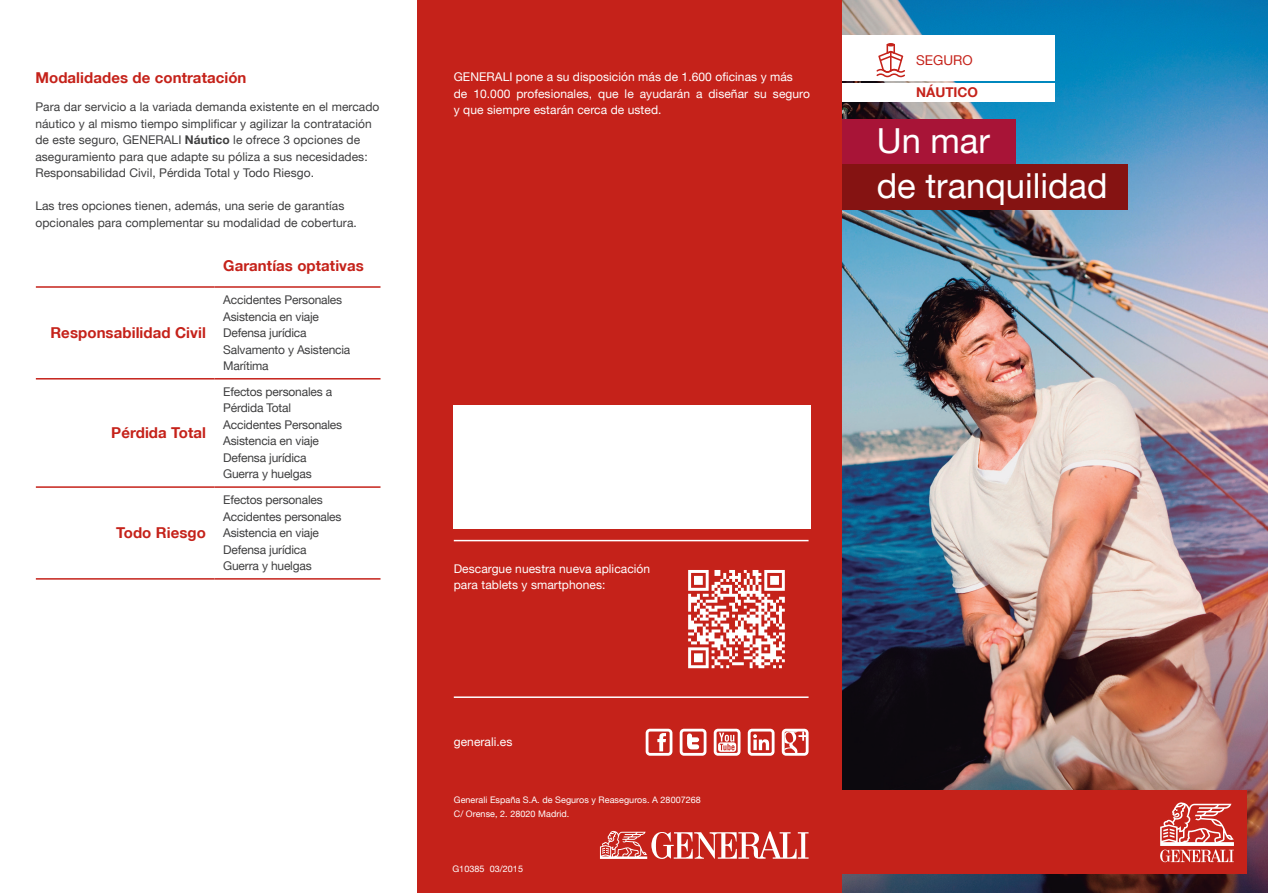
<style>
.page{position:relative;width:1268px;height:893px;background:#fff}
.page>*{position:absolute;margin:0;border:0;box-sizing:border-box;transform-origin:0 0}
.t1{font:34.5px/45px "Helvetica Neue LT";color:#fff}
.t2{font:700 15px "Helvetica Neue LT";letter-spacing:.005em;color:#c5221a}
.t3{font:700 13.5px "Helvetica Neue LT";color:#c5221a}
.t4{font:13.5px "Helvetica Neue LT";color:#c5221a}
.t5{font:12px/16.5px "Helvetica Neue LT";letter-spacing:.005em;color:#3e3e3f}
.t6{font:12px/16.5px "Helvetica Neue LT";letter-spacing:-.015em;color:#3e3e3f}
.t7{font:12px/16.5px "Helvetica Neue LT";letter-spacing:.005em;color:#fff}
.t8{font:9px/13.5px "Helvetica Neue LT";letter-spacing:.005em;color:#fff}
.s1{font-weight:700}
</style>
<div class="page">
<div style="left:417px;top:0;width:425px;height:893px;background:#c5221a"></div>
<svg style="left:600px;top:831px;width:208px;height:28px"></svg>
<hr style="left:453px;top:540px;width:355px;height:1px;background:#fff">
<hr style="left:453px;top:696px;width:355px;height:2px;background:#fff">
<div style="left:453px;top:405px;width:357px;height:124px;background:#fff"></div>
<div style="left:645px;top:729px;width:27px;height:27px;border:3px solid #fff;border-radius:3px"></div>
<svg style="left:657px;top:733px;width:9px;height:18px"></svg>
<div style="left:679px;top:729px;width:27px;height:27px;border:3px solid #fff;border-radius:3px"></div>
<svg style="left:687px;top:733px;width:12px;height:16px"></svg>
<div style="left:781px;top:729px;width:27px;height:27px;border:3px solid #fff;border-radius:3px"></div>
<svg style="left:784px;top:731px;width:23px;height:22px"></svg>
<div style="left:713px;top:729px;width:27px;height:27px;border:3px solid #fff;border-radius:3px"></div>
<svg style="left:718px;top:742px;width:18px;height:10px"></svg>
<svg style="left:719px;top:733px;width:15px;height:17px"></svg>
<div style="left:747px;top:729px;width:27px;height:27px;border:3px solid #fff;border-radius:3px"></div>
<svg style="left:753px;top:734px;width:16px;height:16px"></svg>
<svg style="left:688px;top:570px;width:96px;height:98px"></svg>
<img style="left:842px;top:0;width:425px;height:893px">
<div style="left:825px;top:790px;width:421px;height:83px;background:#c5221a"></div>
<svg style="left:1160px;top:802px;width:73px;height:60px"></svg>
<div style="left:842px;top:36px;width:212px;height:45px;background:#fff"></div>
<div style="left:842px;top:83px;width:212px;height:18px;background:#fff"></div>
<div style="left:842px;top:119px;width:173px;height:45px;background:#a81437"></div>
<div style="left:842px;top:164px;width:285px;height:46px;background:#851312"></div>
<hr style="left:36px;top:486px;width:178px;height:2px;background:#c5221a">
<hr style="left:214px;top:486px;width:166px;height:2px;background:#c5221a">
<hr style="left:36px;top:578px;width:178px;height:2px;background:#c5221a">
<hr style="left:214px;top:578px;width:166px;height:2px;background:#c5221a">
<hr style="left:36px;top:286px;width:178px;height:2px;background:#c5221a">
<hr style="left:214px;top:286px;width:166px;height:2px;background:#c5221a">
<hr style="left:36px;top:378px;width:178px;height:2px;background:#c5221a">
<hr style="left:214px;top:378px;width:166px;height:2px;background:#c5221a">
<svg style="left:876px;top:43px;width:28px;height:34px"></svg>
<p class="t2" style="left:35px;top:68px;width:212px">Modalidades de contratación</p>
<p class="t5" style="left:35px;top:99px;width:345px">Para dar servicio a la variada demanda existente en el mercado náutico y al mismo tiempo simplificar y agilizar la contratación de este seguro, GENERALI <span class="s1">Náutico</span> le ofrece 3 opciones de aseguramiento para que adapte su póliza a sus necesidades:<br>Responsabilidad Civil, Pérdida Total y Todo Riesgo.</p>
<p class="t5" style="left:35px;top:198px;width:323px">Las tres opciones tienen, además, una serie de garantías opcionales para complementar su modalidad de cobertura.</p>
<p class="t2" style="left:223px;top:256px;width:142px">Garantías optativas</p>
<p class="t2" style="left:50px;top:324px;width:157px">Responsabilidad Civil</p>
<p class="t2" style="left:111px;top:424px;width:96px">Pérdida Total</p>
<p class="t2" style="left:116px;top:524px;width:91px">Todo Riesgo</p>
<p class="t6" style="left:223px;top:291px;width:129px">Accidentes Personales<br>Asistencia en viaje<br>Defensa jurídica<br>Salvamento y Asistencia<br>Marítima</p>
<p class="t6" style="left:223px;top:383px;width:120px">Efectos personales a<br>Pérdida Total<br>Accidentes Personales<br>Asistencia en viaje<br>Defensa jurídica<br>Guerra y huelgas</p>
<p class="t6" style="left:223px;top:492px;width:120px">Efectos personales<br>Accidentes personales<br>Asistencia en viaje<br>Defensa jurídica<br>Guerra y huelgas</p>
<p class="t7" style="left:453px;top:68px;width:357px">GENERALI pone a su disposición más de 1.600 oficinas y más<br>de 10.000 profesionales, que le ayudarán a diseñar su seguro y que siempre estarán cerca de usted.</p>
<p class="t4" style="left:915px;top:53px;width:58px">SEGURO</p>
<p class="t3" style="left:915px;top:84px;width:63px">NÁUTICO</p>
<h1 class="t1" style="left:876px;top:118px;width:232px">Un mar<br>de tranquilidad</h1>
<p class="t7" style="left:453px;top:560px;width:198px">Descargue nuestra nueva aplicación para tablets y smartphones:</p>
<p class="t7" style="left:453px;top:734px;width:60px">generali.es</p>
<p class="t8" style="left:453px;top:793px;width:248px">Generali España S.A. de Seguros y Reaseguros. A 28007268<br>C/ Orense, 2. 28020 Madrid.</p>
<p class="t8" style="left:452px;top:862px;width:72px">G10385 03/2015</p>
</div>
